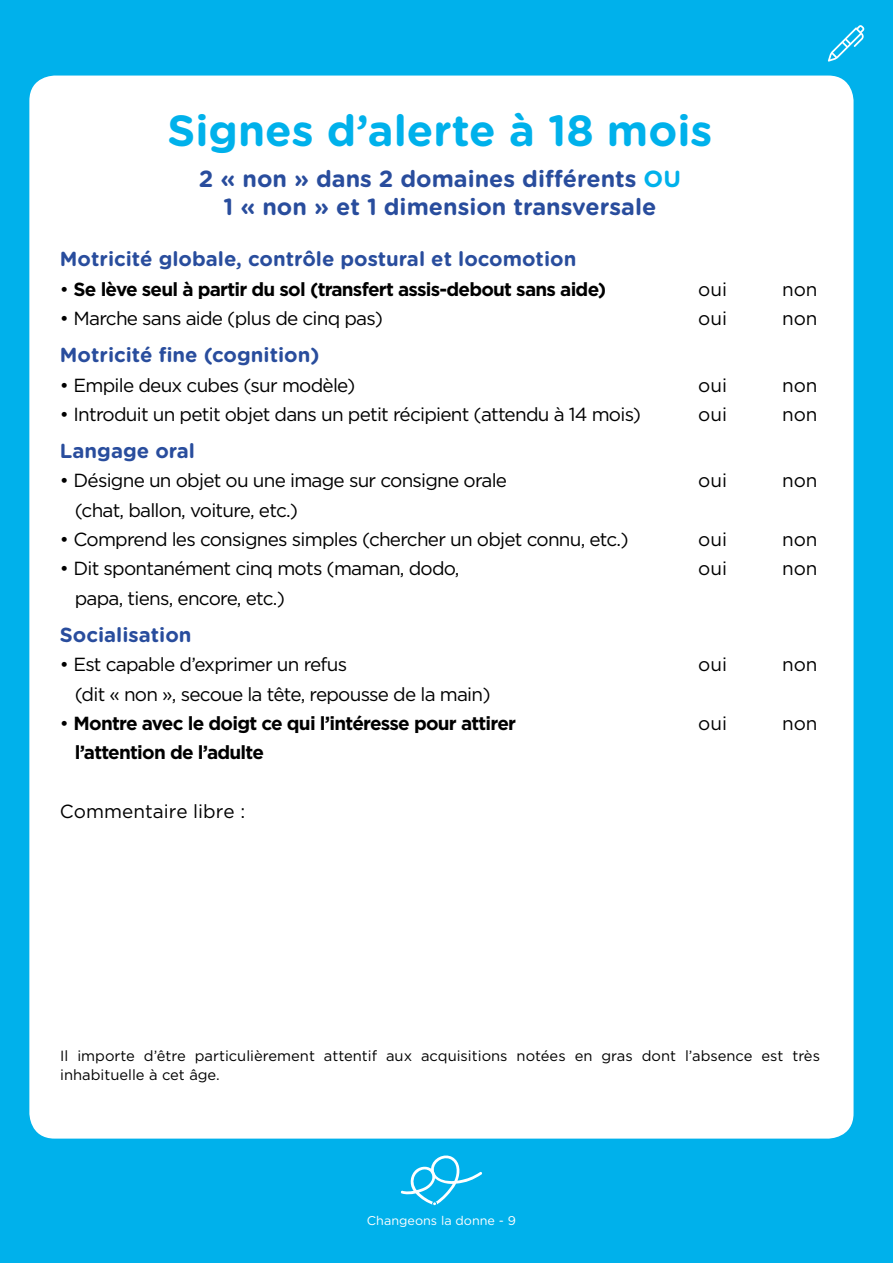
<style>
.page{position:relative;width:893px;height:1263px;background:#00b1eb}
.page>*{position:absolute;margin:0;border:0;box-sizing:border-box;transform-origin:0 0}
.t1{font:700 43.65px "Gotham Rounded";color:#00b1eb}
.t2{font:700 23.4px/28px "Gotham Rounded";color:#294d9d;text-align:center}
.t3{font:700 20.4px "Gotham Rounded";color:#294d9d}
.t4{font:18.9px "Gotham";letter-spacing:-.04em;color:#000}
.t5{font:700 18.9px "Gotham";letter-spacing:-.04em;color:#000}
.t6{font:18.9px "Gotham";color:#000}
.t7{font:14.7px/18.9px "Gotham";color:#000}
.t8{font:12.6px "Gotham Rounded";color:#fff}
.s1{font-size:23.25px;color:#00b1eb}
.s2{font-weight:400}
</style>
<div class="page">
<div style="left:29px;top:76px;width:824px;height:1062px;background:#fff;border-radius:25px"></div>
<svg style="left:828px;top:25px;width:36px;height:37px"></svg>
<svg style="left:400px;top:1155px;width:82px;height:51px"></svg>
<p class="t1" style="left:168px;top:99px;width:546px">Signes d’alerte à 18 mois</p>
<p class="t2" style="left:199px;top:163px;width:484px">2 « non » dans 2 domaines différents <span class="s1">OU<br></span>1 « non » et 1 dimension transversale</p>
<p class="t3" style="left:60px;top:244px;width:518px">Motricité globale, contrôle postural et locomotion</p>
<p class="t5" style="left:60px;top:277px;width:548px"><span class="s2">•</span> Se lève seul à partir du sol (transfert assis-debout sans aide)</p>
<p class="t4" style="left:698px;top:277px;width:30px">oui</p>
<p class="t4" style="left:782px;top:277px;width:37px">non</p>
<p class="t4" style="left:60px;top:307px;width:325px">• Marche sans aide (plus de cinq pas)</p>
<p class="t4" style="left:698px;top:307px;width:30px">oui</p>
<p class="t4" style="left:782px;top:307px;width:37px">non</p>
<p class="t3" style="left:60px;top:340px;width:261px">Motricité fine (cognition)</p>
<p class="t4" style="left:60px;top:373px;width:297px">• Empile deux cubes (sur modèle)</p>
<p class="t4" style="left:698px;top:373px;width:30px">oui</p>
<p class="t4" style="left:782px;top:373px;width:37px">non</p>
<p class="t4" style="left:60px;top:402px;width:583px">• Introduit un petit objet dans un petit récipient (attendu à 14 mois)</p>
<p class="t4" style="left:698px;top:402px;width:30px">oui</p>
<p class="t4" style="left:782px;top:402px;width:37px">non</p>
<p class="t3" style="left:60px;top:435px;width:137px">Langage oral</p>
<p class="t4" style="left:60px;top:468px;width:449px">• Désigne un objet ou une image sur consigne orale</p>
<p class="t4" style="left:698px;top:468px;width:30px">oui</p>
<p class="t4" style="left:782px;top:468px;width:37px">non</p>
<p class="t4" style="left:75px;top:498px;width:225px">(chat, ballon, voiture, etc.)</p>
<p class="t4" style="left:60px;top:527px;width:570px">• Comprend les consignes simples (chercher un objet connu, etc.)</p>
<p class="t4" style="left:698px;top:527px;width:30px">oui</p>
<p class="t4" style="left:782px;top:527px;width:37px">non</p>
<p class="t4" style="left:60px;top:557px;width:401px">• Dit spontanément cinq mots (maman, dodo,</p>
<p class="t4" style="left:698px;top:557px;width:30px">oui</p>
<p class="t4" style="left:782px;top:557px;width:37px">non</p>
<p class="t4" style="left:75px;top:586px;width:212px">papa, tiens, encore, etc.)</p>
<p class="t3" style="left:60px;top:619px;width:133px">Socialisation</p>
<p class="t4" style="left:60px;top:652px;width:289px">• Est capable d’exprimer un refus</p>
<p class="t4" style="left:698px;top:652px;width:30px">oui</p>
<p class="t4" style="left:782px;top:652px;width:37px">non</p>
<p class="t4" style="left:75px;top:682px;width:417px">(dit « non », secoue la tête, repousse de la main)</p>
<p class="t5" style="left:60px;top:711px;width:458px"><span class="s2">•</span> Montre avec le doigt ce qui l’intéresse pour attirer</p>
<p class="t4" style="left:698px;top:711px;width:30px">oui</p>
<p class="t4" style="left:782px;top:711px;width:37px">non</p>
<p class="t5" style="left:75px;top:740px;width:191px">l’attention de l’adulte</p>
<p class="t6" style="left:60px;top:799px;width:187px">Commentaire libre :</p>
<p class="t7" style="left:60px;top:1046px;width:761px">Il importe d’être particulièrement attentif aux acquisitions notées en gras dont l’absence est très inhabituelle à cet âge.</p>
<p class="t8" style="left:367px;top:1211px;width:150px">Changeons la donne - 9</p>
</div>
